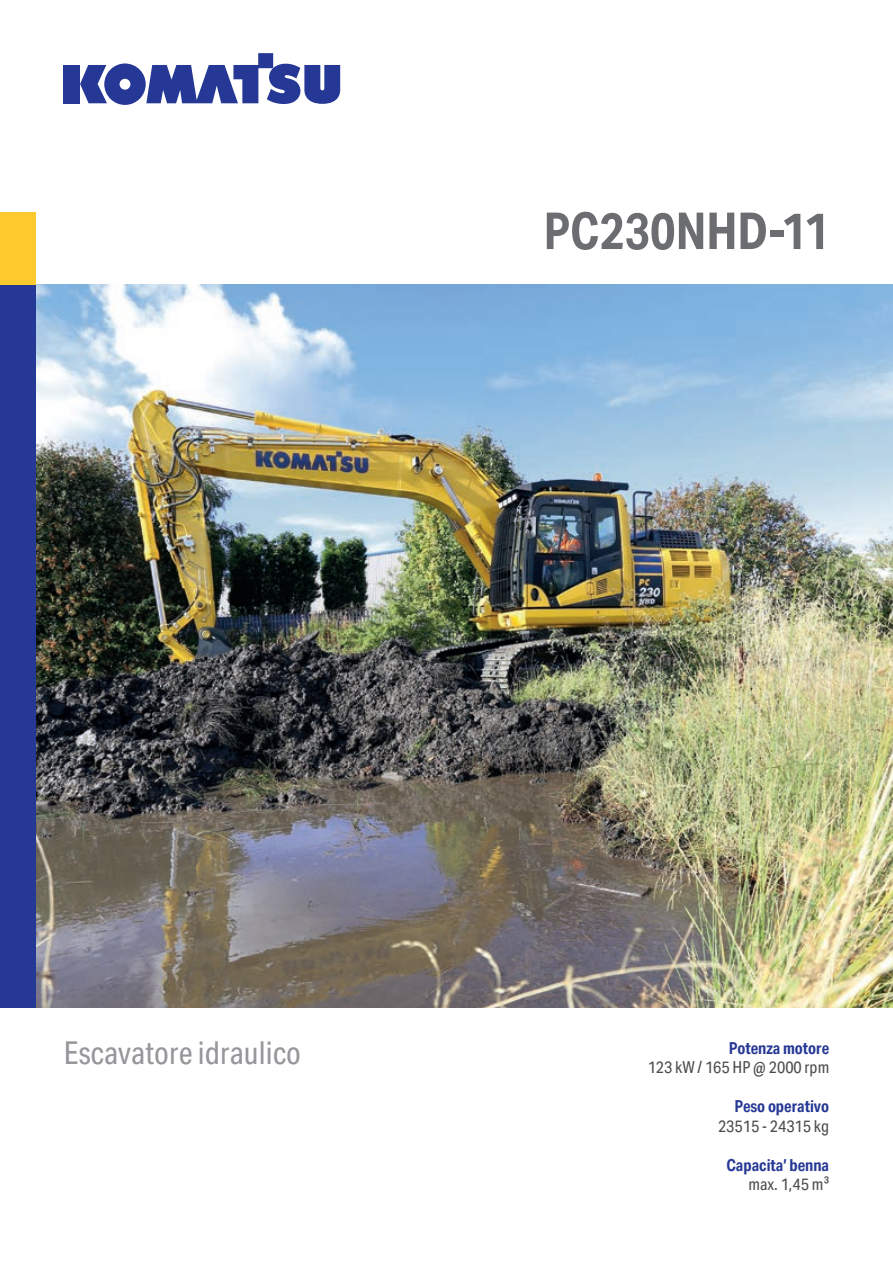
<style>
.page{position:relative;width:893px;height:1263px;background:#fff}
.page>*{position:absolute;margin:0;border:0;box-sizing:border-box;transform-origin:0 0}
.t1{font:700 51px "Aktiv Grotesk Cd";letter-spacing:-.005em;color:#6c6d70}
.t2{font:31.5px "Aktiv Grotesk Cd";color:#95979a}
.t3{font:16.5px "Aktiv Grotesk Cd";color:#4b4c4d}
.t4{font:700 16.5px "Aktiv Grotesk Cd";color:#263895}
</style>
<div class="page">
<img style="left:36px;top:285px;width:857px;height:723px">
<div style="left:64px;top:65px;width:16px;height:38px;background:#263895"></div>
<svg style="left:80px;top:53px;width:260px;height:52px"></svg>
<div style="left:0;top:213px;width:36px;height:85px;background:#fec92d"></div>
<div style="left:0;top:285px;width:36px;height:723px;background:#263895"></div>
<h1 class="t1" style="left:543px;top:202px;width:287px">PC230NHD-11</h1>
<h2 class="t2" style="left:64px;top:1035px;width:239px">Escavatore idraulico</h2>
<p class="t4" style="left:729px;top:1038px;width:102px">Potenza motore</p>
<p class="t3" style="left:648px;top:1058px;width:183px">123 kW / 165 HP @ 2000 rpm</p>
<p class="t4" style="left:734px;top:1097px;width:96px">Peso operativo</p>
<p class="t3" style="left:718px;top:1116px;width:113px">23515 - 24315 kg</p>
<p class="t4" style="left:726px;top:1155px;width:104px">Capacita’ benna</p>
<p class="t3" style="left:749px;top:1175px;width:82px">max. 1,45 m³</p>
</div>
